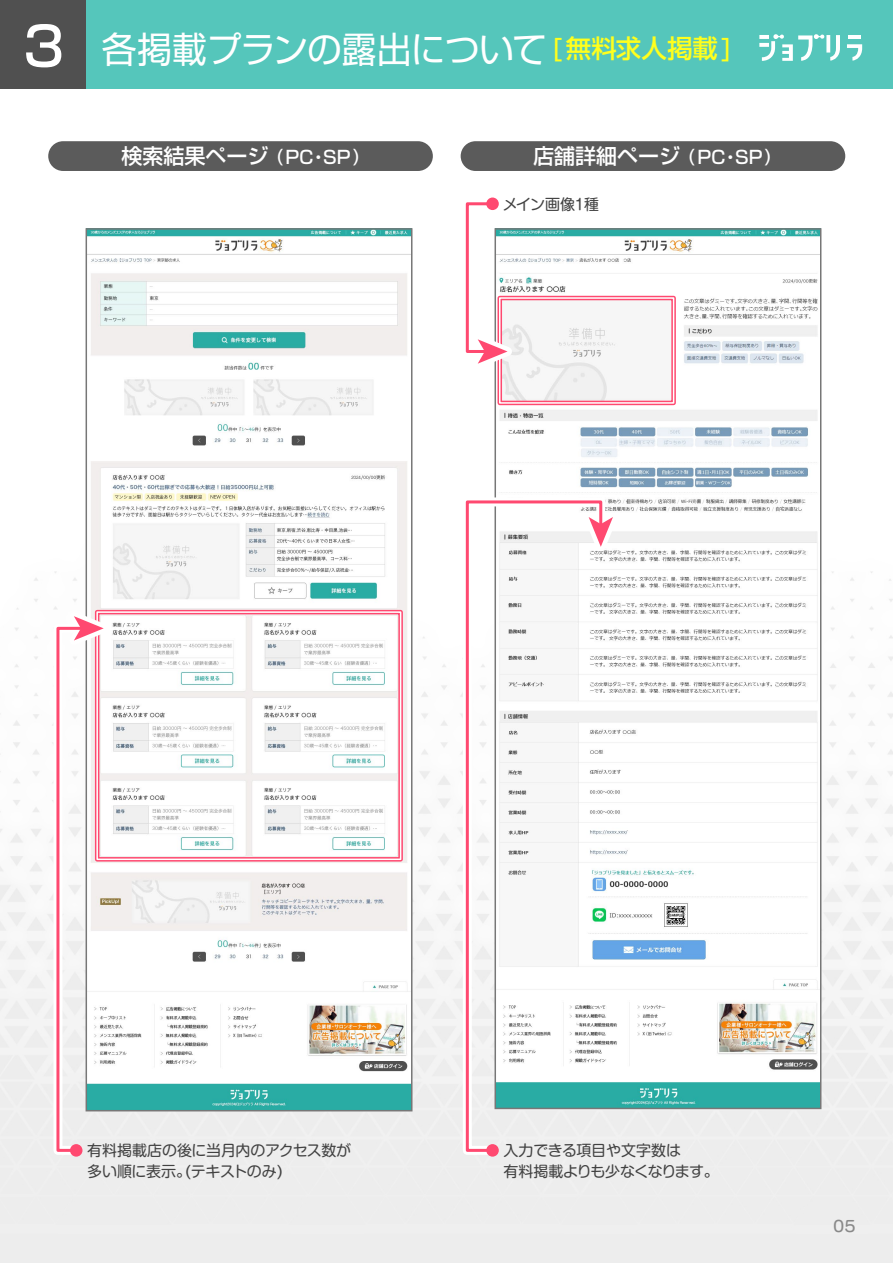
<style>
.page{position:relative;width:893px;height:1263px;background:#fff}
.page>*{position:absolute;margin:0;border:0;box-sizing:border-box;transform-origin:0 0}
.t1{font:36px "Shin Go Pro";letter-spacing:-.02em;color:#fff}
.t2{font:500 21px "Shin Go Pro";color:#fff}
.t3{font:15px/21px "Shin M Go Pro";letter-spacing:-.01em;color:#424242}
.t4{font:500 15px "K Shin M Go Std";color:#898989}
.s1{font-weight:500;font-size:54px}
.s2{font-weight:500;font-size:25.5px;color:#ffff1d}
.s3{font-size:18px}
</style>
<div class="page">
<img style="left:89px;top:231px;width:320px;height:877px">
<div style="left:0;top:0;width:893px;height:89px;background:#55c6bb"></div>
<svg style="left:847px;top:36px;width:15px;height:25px"></svg>
<svg style="left:759px;top:34px;width:81px;height:27px"></svg>
<div style="left:0;top:0;width:86px;height:89px;background:#505050"></div>
<div style="left:48px;top:141px;width:385px;height:30px;background:#5b5b5b;border-radius:15px"></div>
<div style="left:461px;top:141px;width:384px;height:30px;background:#5b5b5b;border-radius:15px"></div>
<img style="left:499px;top:231px;width:319px;height:875px">
<svg style="left:458px;top:493px;width:152px;height:666px"></svg>
<svg style="left:464px;top:499px;width:140px;height:654px"></svg>
<svg style="left:570px;top:496px;width:61px;height:63px"></svg>
<div style="left:486px;top:1144px;width:13px;height:12px;background:#ff4970;border-radius:50%"></div>
<div style="left:497px;top:296px;width:179px;height:109px;border:4px solid #ff4970"></div>
<div style="left:499px;top:297px;width:175px;height:107px;border:2px solid #fff"></div>
<div style="left:95px;top:610px;width:308px;height:251px;border:4px solid #ff4970"></div>
<div style="left:96px;top:611px;width:305px;height:249px;border:2px solid #fff"></div>
<svg style="left:465px;top:197px;width:54px;height:185px"></svg>
<svg style="left:49px;top:598px;width:66px;height:561px"></svg>
<div style="left:70px;top:1144px;width:12px;height:12px;background:#ff4970;border-radius:50%"></div>
<h1 class="t1" style="left:23px;top:20px;width:711px"><span class="s1">3</span> 各掲載プランの露出について <span class="s2">[無料求人掲載]</span></h1>
<h2 class="t2" style="left:121px;top:139px;width:241px">検索結果ページ <span class="s3">(PC・SP)</span></h2>
<h2 class="t2" style="left:533px;top:139px;width:241px">店舗詳細ページ <span class="s3">(PC・SP)</span></h2>
<p class="t3" style="left:503px;top:192px;width:98px">メイン画像1種</p>
<p class="t3" style="left:87px;top:1138px;width:266px">有料掲載店の後に当月内のアクセス数が多い順に表示。(テキストのみ)</p>
<p class="t3" style="left:503px;top:1138px;width:217px">入力できる項目や文字数は<br>有料掲載よりも少なくなります。</p>
<p class="t4" style="left:833px;top:1215px;width:24px">05</p>
</div>
